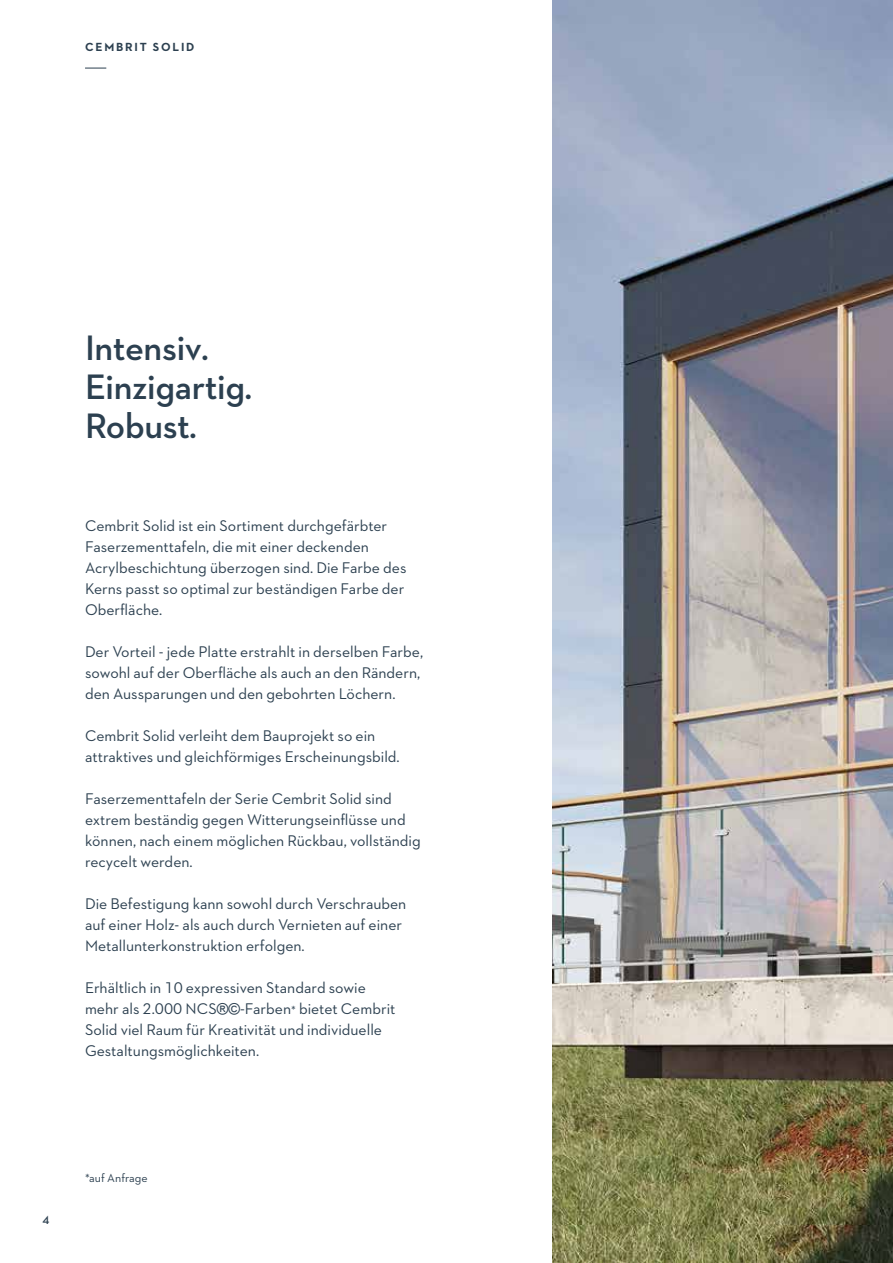
<style>
.page{position:relative;width:893px;height:1263px;background:#fff}
.page>*{position:absolute;margin:0;border:0;box-sizing:border-box;transform-origin:0 0}
.t1{font:600 36px/39px "Neutraface 2 Text";letter-spacing:-.01em;color:#2c4050}
.t2{font:15.75px/21px "Neutraface 2 Text";color:#2c4050}
.t3{font:700 12px "Neutraface 2 Text";letter-spacing:.15em;color:#2c4050}
.t4{font:12px "Neutraface 2 Text";color:#2c4050}
.t5{font:600 12px "Neutraface 2 Text";color:#2c4050}
.s1{font-family:"Gill Sans"}
.s2{font-size:12px}
</style>
<div class="page">
<svg style="left:85px;top:68px;width:21px;height:1px"></svg>
<img style="left:553px;top:0;width:340px;height:1263px">
<p class="t3" style="left:85px;top:39px;width:111px">CEMBRIT SOLID</p>
<h1 class="t1" style="left:85px;top:328px;width:168px">Intensiv.<br>Einzigartig.<br>Robust.</h1>
<p class="t2" style="left:85px;top:515px;width:323px">Cembrit Solid ist ein Sortiment durchgefärbter Faserzementtafeln, die mit einer deckenden Acrylbeschichtung überzogen sind. Die Farbe des Kerns passt so optimal zur beständigen Farbe der Oberfläche.</p>
<p class="t2" style="left:85px;top:641px;width:340px">Der Vorteil - jede Platte erstrahlt in derselben Farbe, sowohl auf der Oberfläche als auch an den Rändern, den Aussparungen und den gebohrten Löchern.</p>
<p class="t2" style="left:85px;top:725px;width:316px">Cembrit Solid verleiht dem Bauprojekt so ein attraktives und gleichförmiges Erscheinungsbild.</p>
<p class="t2" style="left:85px;top:788px;width:337px">Faserzementtafeln der Serie Cembrit Solid sind extrem beständig gegen Witterungseinflüsse und können, nach einem möglichen Rückbau, vollständig recycelt werden.</p>
<p class="t2" style="left:85px;top:893px;width:323px">Die Befestigung kann sowohl durch Verschrauben auf einer Holz- als auch durch Vernieten auf einer<br>Metallunterkonstruktion erfolgen.</p>
<p class="t2" style="left:85px;top:977px;width:312px">Erhältlich in 10 expressiven Standard sowie mehr als 2.000 NCS<span class="s1">®©</span>-Farben<span class="s2">*</span> bietet Cembrit Solid viel Raum für Kreativität und individuelle Gestaltungsmöglichkeiten.</p>
<p class="t5" style="left:43px;top:1213px;width:8px">4</p>
<p class="t4" style="left:85px;top:1171px;width:64px">*auf Anfrage</p>
</div>
